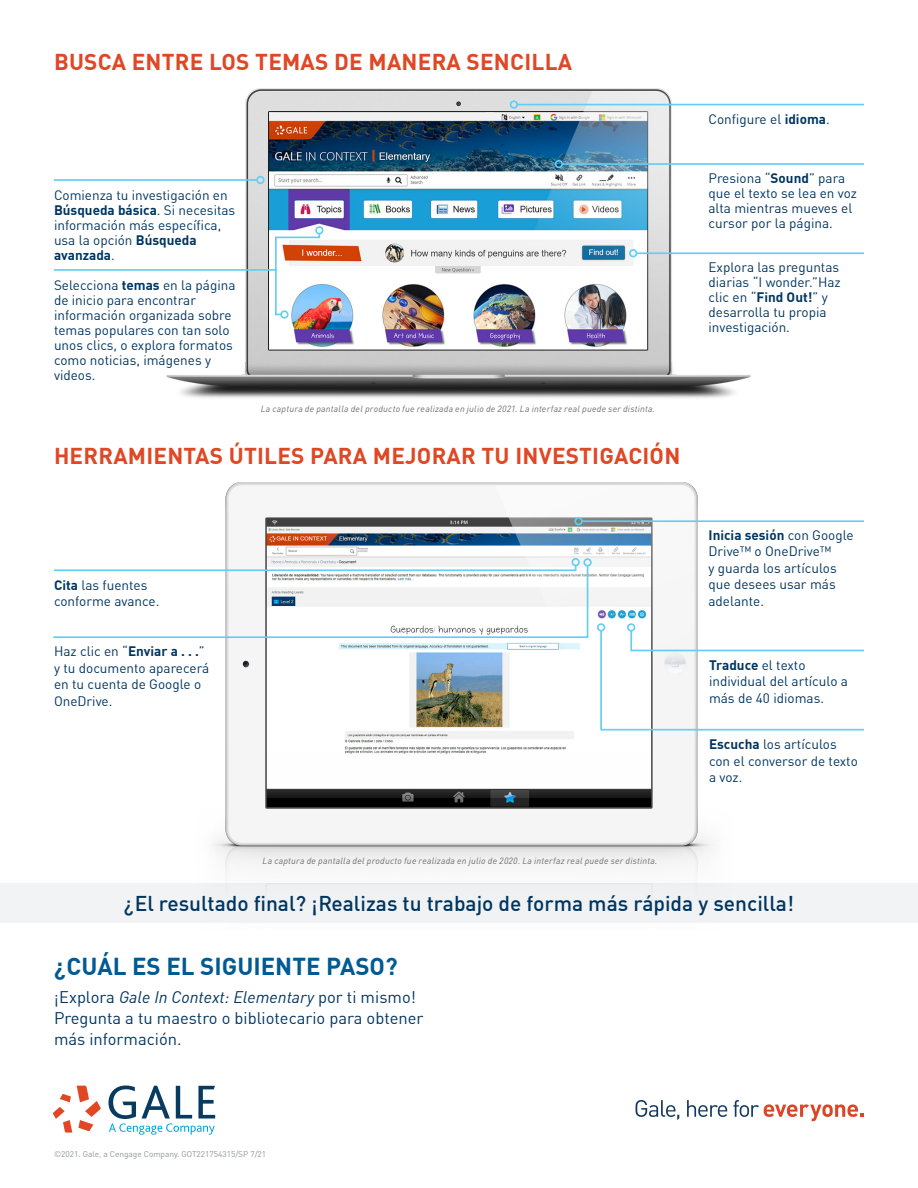
<style>
.page{position:relative;width:918px;height:1188px;background:#fff}
.page>*{position:absolute;margin:0;border:0;box-sizing:border-box;transform-origin:0 0}
.t1{font:700 24px "DIN Offc";color:#005a93}
.t2{font:700 22.5px "DIN Offc";letter-spacing:.01em;color:#df4725}
.t3{font:500 21px "DIN Offc";color:#003560}
.t4{font:16.5px/21px "DIN Offc";color:#003560}
.t5{font:13.5px/15px "DIN Offc";color:#003560}
.t6{font:italic 9px "DIN Offc";letter-spacing:.025em;color:#6c6d70}
.t7{font:8.25px "DIN Offc";color:#939598}
.s1{font-weight:700}
.s2{font-style:italic}
</style>
<div class="page">
<img style="left:213px;top:482px;width:501px;height:393px">
<img style="left:166px;top:88px;width:599px;height:310px">
<hr style="left:582px;top:520px;width:282px;height:2px;background:#63cdf3">
<div style="left:574px;top:517px;width:9px;height:8px;border:2px solid #63cdf3;border-radius:50%"></div>
<div style="left:583px;top:558px;width:9px;height:9px;border:2px solid #63cdf3;border-radius:50%"></div>
<svg style="left:53px;top:564px;width:536px;height:75px"></svg>
<div style="left:571px;top:558px;width:9px;height:8px;border:2px solid #63cdf3;border-radius:50%"></div>
<div style="left:627px;top:623px;width:8px;height:9px;border:2px solid #63cdf3;border-radius:50%"></div>
<svg style="left:599px;top:629px;width:265px;height:102px"></svg>
<div style="left:597px;top:623px;width:8px;height:9px;border:2px solid #63cdf3;border-radius:50%"></div>
<svg style="left:53px;top:1086px;width:48px;height:47px"></svg>
<svg style="left:108px;top:1085px;width:107px;height:50px"></svg>
<div style="left:0;top:883px;width:918px;height:40px;background:#f2f3f4"></div>
<svg style="left:636px;top:1100px;width:43px;height:20px"></svg>
<svg style="left:687px;top:1100px;width:40px;height:17px"></svg>
<svg style="left:733px;top:1100px;width:131px;height:21px"></svg>
<hr style="left:54px;top:179px;width:203px;height:2px;background:#63cdf3">
<div style="left:256px;top:176px;width:9px;height:8px;border:2px solid #63cdf3;border-radius:50%"></div>
<hr style="left:636px;top:252px;width:228px;height:2px;background:#63cdf3">
<div style="left:629px;top:249px;width:8px;height:8px;border:2px solid #63cdf3;border-radius:50%"></div>
<hr style="left:517px;top:104px;width:347px;height:1px;background:#63cdf3">
<div style="left:510px;top:100px;width:8px;height:9px;border:2px solid #63cdf3;border-radius:50%"></div>
<hr style="left:562px;top:163px;width:302px;height:2px;background:#63cdf3">
<div style="left:555px;top:160px;width:8px;height:8px;border:2px solid #63cdf3;border-radius:50%"></div>
<div style="left:315px;top:226px;width:8px;height:8px;border:2px solid #63cdf3;border-radius:50%"></div>
<svg style="left:54px;top:232px;width:267px;height:84px"></svg>
<div style="left:280px;top:310px;width:9px;height:9px;border:2px solid #63cdf3;border-radius:50%"></div>
<p class="t2" style="left:54px;top:47px;width:520px">BUSCA ENTRE LOS TEMAS DE MANERA SENCILLA</p>
<p class="t5" style="left:54px;top:188px;width:183px">Comienza tu investigación en<br><span class="s1">Búsqueda básica</span>. Si necesitas información más específica, usa la opción <span class="s1">Búsqueda avanzada</span>.</p>
<p class="t5" style="left:54px;top:278px;width:183px">Selecciona <span class="s1">temas</span> en la página de inicio para encontrar información organizada sobre temas populares con tan solo unos clics, o explora formatos como noticias, imágenes y videos.</p>
<p class="t6" style="left:261px;top:403px;width:396px">La captura de pantalla del producto fue realizada en julio de 2021. La interfaz real puede ser distinta.</p>
<p class="t2" style="left:54px;top:441px;width:628px">HERRAMIENTAS ÚTILES PARA MEJORAR TU INVESTIGACIÓN</p>
<p class="t5" style="left:54px;top:577px;width:107px;line-height:16.5px"><span class="s1">Cita</span> las fuentes conforme avance.</p>
<p class="t5" style="left:54px;top:643px;width:157px;line-height:16.5px">Haz clic en “<span class="s1">Enviar a . . .</span>” y tu documento aparecerá en tu cuenta de Google o<br>OneDrive.</p>
<p class="t5" style="left:709px;top:111px;width:123px">Configure el <span class="s1">idioma</span>.</p>
<p class="t5" style="left:709px;top:171px;width:150px">Presiona “<span class="s1">Sound</span>” para que el texto se lea en voz alta mientras mueves el cursor por la página.</p>
<p class="t5" style="left:709px;top:260px;width:134px">Explora las preguntas diarias “I wonder.”Haz clic en “<span class="s1">Find Out!</span>” y desarrolla tu propia investigación.</p>
<p class="t5" style="left:709px;top:527px;width:147px;line-height:16.5px"><span class="s1">Inicia sesión</span> con Google<br>Drive™ o OneDrive™<br>y guarda los artículos que desees usar más adelante.</p>
<p class="t5" style="left:709px;top:657px;width:140px;line-height:16.5px"><span class="s1">Traduce</span> el texto individual del artículo a más de 40 idiomas.</p>
<p class="t5" style="left:709px;top:736px;width:150px;line-height:16.5px"><span class="s1">Escucha</span> los artículos con el conversor de texto a voz.</p>
<p class="t6" style="left:263px;top:855px;width:396px">La captura de pantalla del producto fue realizada en julio de 2020. La interfaz real puede ser distinta.</p>
<p class="t3" style="left:124px;top:890px;width:672px">¿El resultado final? ¡Realizas tu trabajo de forma más rápida y sencilla!</p>
<p class="t1" style="left:54px;top:951px;width:345px">¿CUÁL ES EL SIGUIENTE PASO?</p>
<p class="t4" style="left:54px;top:987px;width:371px">¡Explora <span class="s2">Gale In Context: Elementary</span> por ti mismo!<br>Pregunta a tu maestro o bibliotecario para obtener más información.</p>
<p class="t7" style="left:54px;top:1149px;width:214px">©2021. Gale, a Cengage Company. GOT221754315/SP 7/21</p>
</div>
